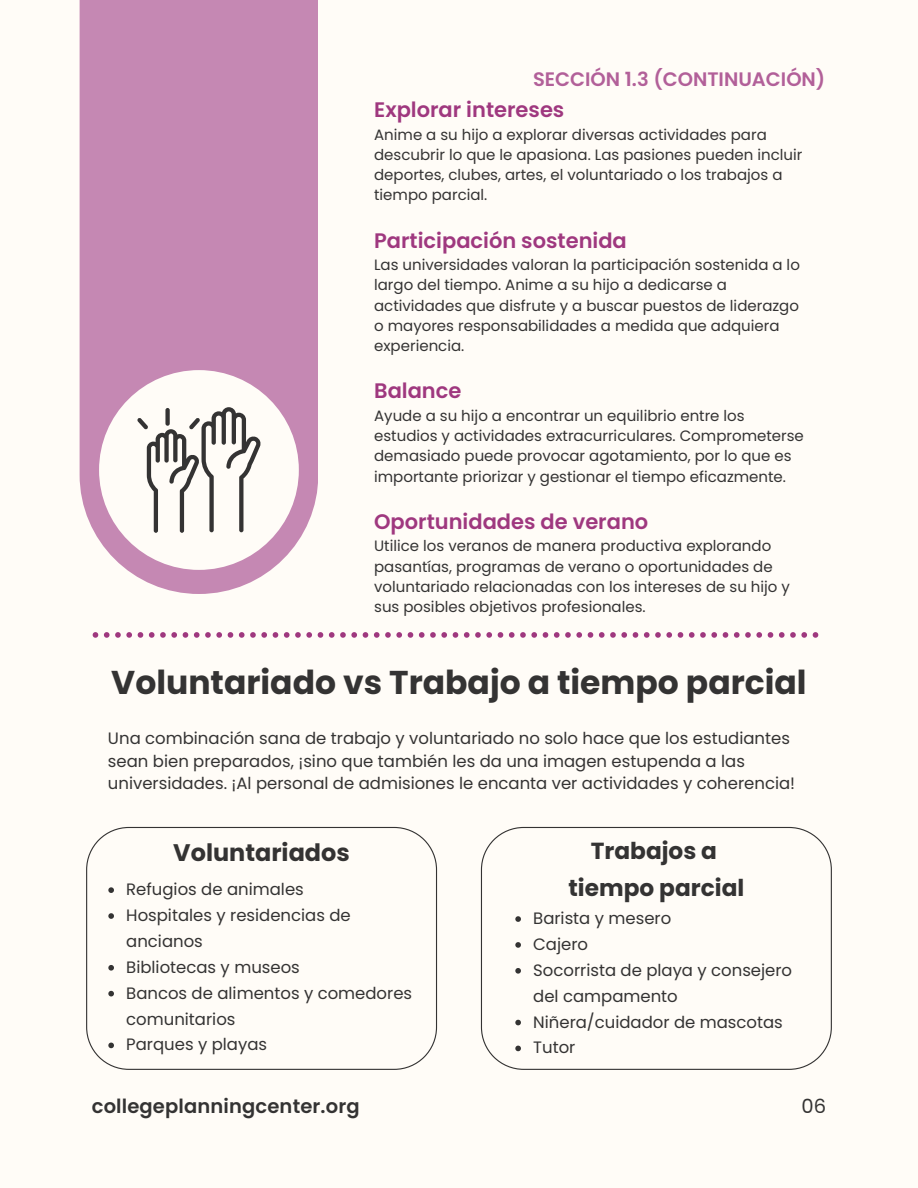
<style>
.page{position:relative;width:918px;height:1188px;background:#fffcf7}
.page>*{position:absolute;margin:0;border:0;box-sizing:border-box;transform-origin:0 0}
.t1{font:700 33px "Poppins";color:#343333}
.t2{font:700 24px "Poppins";color:#343333}
.t3{font:700 23.25px/37.2px "Poppins";color:#343333;text-align:center}
.t4{font:600 21px "Poppins";color:#9f387f}
.t5{font:600 19.5px "Poppins";letter-spacing:.01em;color:#343333}
.t6{font:600 19.5px "Poppins";color:#b26099}
.t7{font:19.5px "Poppins";color:#343333}
.t8{font:16.5px/25.8px "Poppins";color:#343333}
.t9{font:15px/20.2px "Poppins";color:#343333}
</style>
<div class="page">
<div style="left:80px;top:0;width:238px;height:594px;background:#c588b3"></div>
<div style="left:99px;top:370px;width:200px;height:200px;background:#fffcf7;border-radius:50%"></div>
<svg style="left:137px;top:407px;width:124px;height:126px"></svg>
<svg style="left:86px;top:827px;width:351px;height:243px"></svg>
<svg style="left:108px;top:887px;width:6px;height:6px"></svg>
<svg style="left:108px;top:913px;width:6px;height:6px"></svg>
<svg style="left:108px;top:965px;width:6px;height:6px"></svg>
<svg style="left:108px;top:991px;width:6px;height:5px"></svg>
<svg style="left:108px;top:1043px;width:6px;height:5px"></svg>
<svg style="left:481px;top:827px;width:351px;height:243px"></svg>
<svg style="left:515px;top:916px;width:6px;height:6px"></svg>
<svg style="left:515px;top:942px;width:6px;height:6px"></svg>
<svg style="left:515px;top:968px;width:6px;height:6px"></svg>
<svg style="left:515px;top:1020px;width:6px;height:5px"></svg>
<svg style="left:515px;top:1046px;width:6px;height:5px"></svg>
<svg style="left:93px;top:632px;width:725px;height:6px"></svg>
<p class="t6" style="left:533px;top:65px;width:294px">SECCIÓN 1.3 (CONTINUACIÓN)</p>
<p class="t4" style="left:374px;top:95px;width:192px">Explorar intereses</p>
<h3 class="t9" style="left:374px;top:124px;width:430px">Anime a su hijo a explorar diversas actividades para descubrir lo que le apasiona. Las pasiones pueden incluir deportes, clubes, artes, el voluntariado o los trabajos a tiempo parcial.</h3>
<p class="t4" style="left:374px;top:226px;width:254px">Participación sostenida</p>
<p class="t9" style="left:374px;top:255px;width:427px">Las universidades valoran la participación sostenida a lo largo del tiempo. Anime a su hijo a dedicarse a actividades que disfrute y a buscar puestos de liderazgo o mayores responsabilidades a medida que adquiera experiencia.</p>
<p class="t4" style="left:374px;top:376px;width:89px">Balance</p>
<p class="t9" style="left:374px;top:405px;width:431px">Ayude a su hijo a encontrar un equilibrio entre los estudios y actividades extracurriculares. Comprometerse demasiado puede provocar agotamiento, por lo que es importante priorizar y gestionar el tiempo eficazmente.</p>
<p class="t4" style="left:374px;top:507px;width:276px">Oportunidades de verano</p>
<p class="t9" style="left:374px;top:536px;width:417px">Utilice los veranos de manera productiva explorando pasantías, programas de verano o oportunidades de voluntariado relacionadas con los intereses de su hijo y sus posibles objetivos profesionales.</p>
<p class="t1" style="left:111px;top:659px;width:697px">Voluntariado vs Trabajo a tiempo parcial</p>
<h1 class="t8" style="left:108px;top:727px;width:689px;line-height:22.5px">Una combinación sana de trabajo y voluntariado no solo hace que los estudiantes sean bien preparados, ¡sino que también les da una imagen estupenda a las universidades. ¡Al personal de admisiones le encanta ver actividades y coherencia!</h1>
<p class="t2" style="left:173px;top:836px;width:178px">Voluntariados</p>
<h2 class="t8" style="left:126px;top:877px;width:179px">Refugios de animales</h2>
<p class="t8" style="left:126px;top:902px;width:226px">Hospitales y residencias de ancianos</p>
<p class="t8" style="left:126px;top:954px;width:175px">Bibliotecas y museos</p>
<p class="t8" style="left:126px;top:980px;width:287px">Bancos de alimentos y comedores comunitarios</p>
<p class="t8" style="left:126px;top:1032px;width:142px">Parques y playas</p>
<p class="t5" style="left:92px;top:1093px;width:269px">collegeplanningcenter.org</p>
<p class="t3" style="left:569px;top:832px;width:177px">Trabajos a tiempo parcial</p>
<h4 class="t8" style="left:533px;top:905px;width:140px">Barista y mesero</h4>
<h2 class="t8" style="left:533px;top:931px;width:56px">Cajero</h2>
<p class="t8" style="left:533px;top:957px;width:260px">Socorrista de playa y consejero del campamento</p>
<p class="t8" style="left:533px;top:1009px;width:251px">Niñera/cuidador de mascotas</p>
<p class="t8" style="left:533px;top:1035px;width:44px">Tutor</p>
<p class="t7" style="left:801px;top:1093px;width:26px">06</p>
</div>
